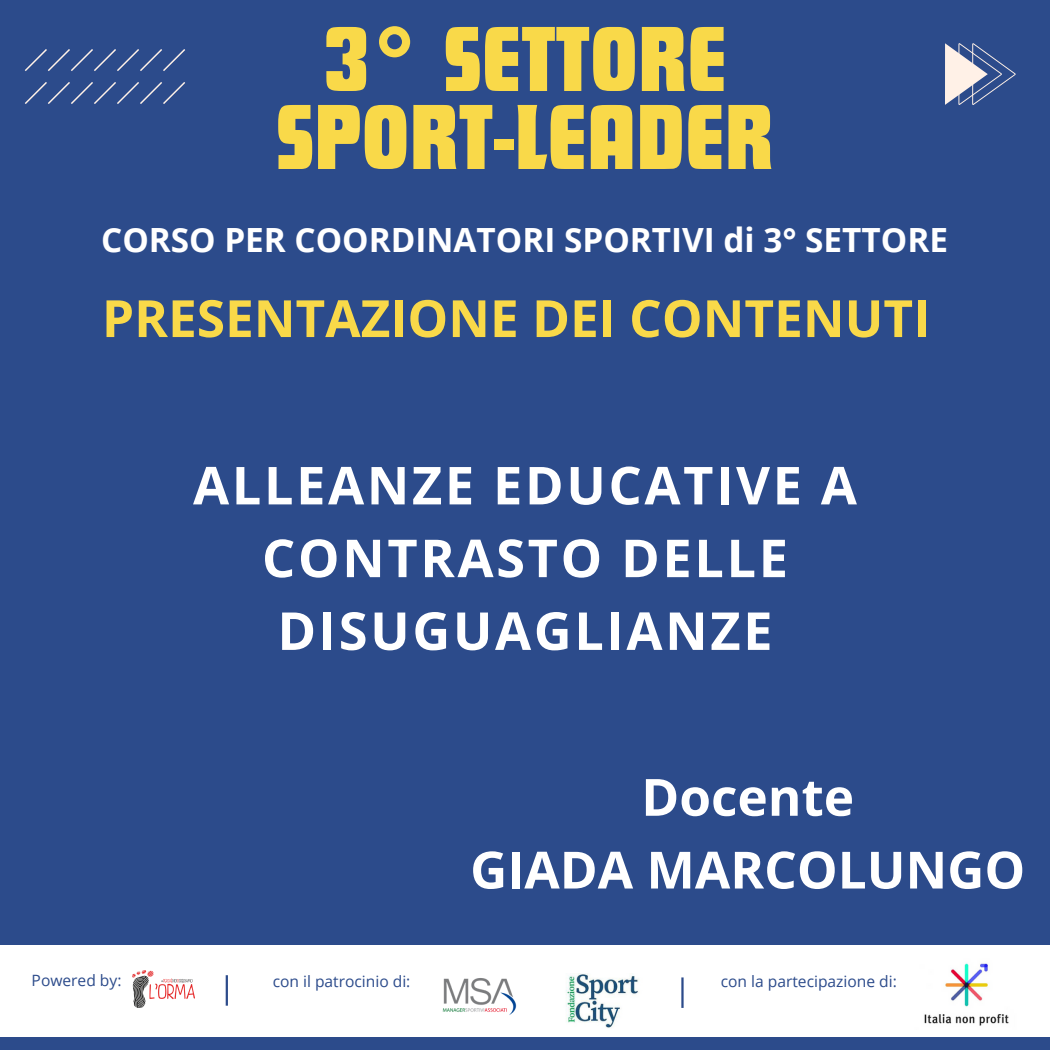
<style>
.page{position:relative;width:1050px;height:1050px;background:#2c4b8b}
.page>*{position:absolute;margin:0;border:0;box-sizing:border-box;transform-origin:0 0}
.t1{font:96px/78px "Futura Com Display";letter-spacing:.015em;color:#f9d949;text-align:center}
.t2{font:700 52.3px/72.8px "Open Sans";letter-spacing:.05em;color:#fff;text-align:center}
.t3{font:700 51.3px "Open Sans";color:#f9d949}
.t4{font:700 51.3px/72.8px "Open Sans";color:#fff;text-align:center}
.t5{font:700 33.3px "Open Sans";color:#fff}
.t6{font:15.6px "Open Sans";color:#2c4b8b}
</style>
<div class="page">
<svg style="left:25px;top:49px;width:160px;height:55px"></svg>
<svg style="left:945px;top:43px;width:71px;height:62px"></svg>
<div style="left:0;top:945px;width:1050px;height:92px;background:#fff"></div>
<img style="left:133px;top:971px;width:61px;height:37px">
<hr style="left:226px;top:975px;width:2px;height:31px;background:#2c4b8b">
<img style="left:442px;top:978px;width:74px;height:37px">
<img style="left:566px;top:974px;width:73px;height:54px">
<img style="left:924px;top:963px;width:85px;height:63px">
<hr style="left:681px;top:977px;width:3px;height:31px;background:#2c4b8b">
<h1 class="t1" style="left:277px;top:18px;width:498px">3° SETTORE<br>SPORT-LEADER</h1>
<p class="t5" style="left:101px;top:216px;width:848px">CORSO PER COORDINATORI SPORTIVI di 3° SETTORE</p>
<p class="t3" style="left:102px;top:282px;width:830px">PRESENTAZIONE DEI CONTENUTI</p>
<p class="t2" style="left:193px;top:448px;width:665px">ALLEANZE EDUCATIVE A<br>CONTRASTO DELLE<br>DISUGUAGLIANZE</p>
<h2 class="t6" style="left:32px;top:969px;width:91px">Powered by:</h2>
<h3 class="t6" style="left:273px;top:970px;width:139px">con il patrocinio di:</h3>
<p class="t4" style="left:470px;top:759px;width:557px">Docente<br>GIADA MARCOLUNGO</p>
<p class="t6" style="left:721px;top:970px;width:178px">con la partecipazione di:</p>
</div>
